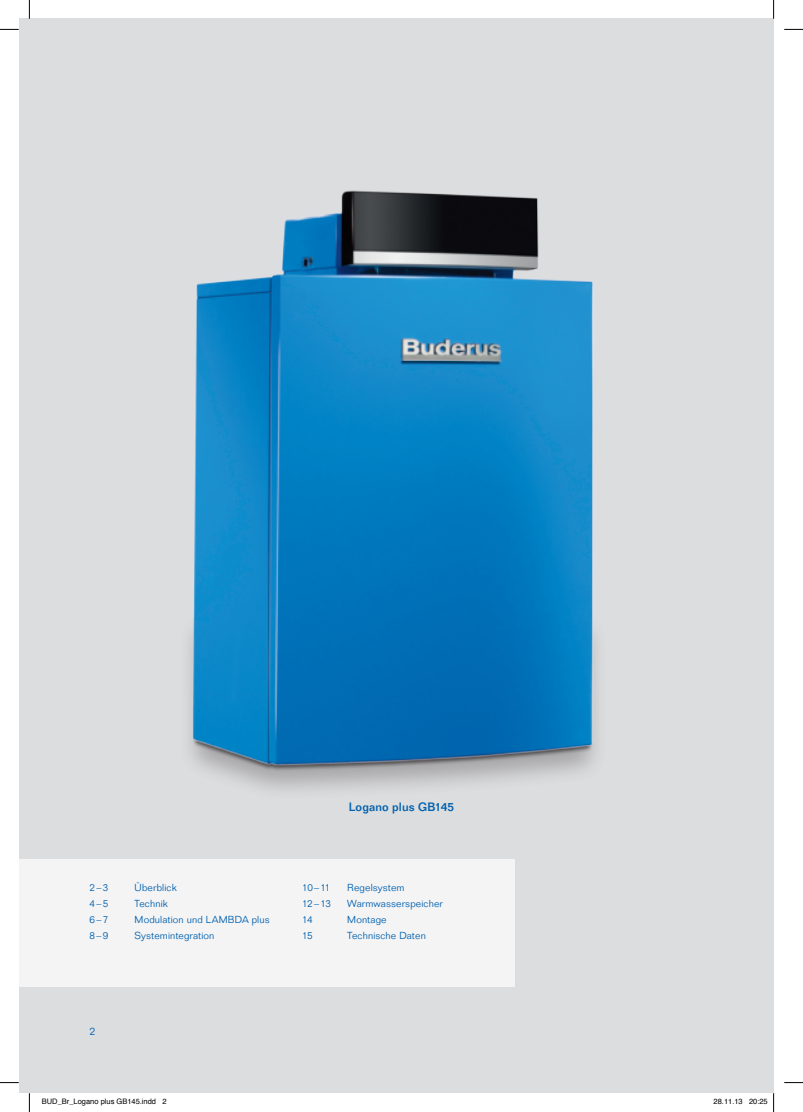
<style>
.page{position:relative;width:803px;height:1112px;background:#fff}
.page>*{position:absolute;margin:0;border:0;box-sizing:border-box;transform-origin:0 0}
.t1{font:500 11.88px "Folio Std";letter-spacing:.01em;color:#0160ae}
.t2{font:300 10.62px "Folio Std";color:#0160ae}
.t3{font:300 10px "Folio Std";letter-spacing:.01em;color:#0160ae}
.t4{font:7.5px "Helvetica";color:#000}
</style>
<div class="page">
<div style="left:19px;top:19px;width:754px;height:1073px;background:#dcdddf"></div>
<div style="left:19px;top:859px;width:496px;height:127px;background:#f4f4f5"></div>
<img style="left:189px;top:190px;width:408px;height:600px">
<svg style="left:0;top:29px;width:19px;height:1px"></svg>
<svg style="left:784px;top:29px;width:19px;height:1px"></svg>
<svg style="left:0;top:1082px;width:19px;height:1px"></svg>
<svg style="left:784px;top:1082px;width:19px;height:1px"></svg>
<svg style="left:29px;top:0;width:1px;height:19px"></svg>
<svg style="left:29px;top:1092px;width:1px;height:19px"></svg>
<svg style="left:773px;top:0;width:1px;height:19px"></svg>
<svg style="left:749px;top:1092px;width:25px;height:19px"></svg>
<p class="t3" style="left:90px;top:881px;width:20px">2–3</p>
<p class="t3" style="left:135px;top:881px;width:44px">Überblick</p>
<p class="t3" style="left:90px;top:897px;width:20px">4–5</p>
<p class="t3" style="left:135px;top:897px;width:35px">Technik</p>
<p class="t3" style="left:90px;top:913px;width:20px">6–7</p>
<p class="t3" style="left:135px;top:913px;width:137px">Modulation und LAMBDA plus</p>
<p class="t3" style="left:90px;top:929px;width:20px">8–9</p>
<p class="t3" style="left:135px;top:929px;width:81px">Systemintegration</p>
<p class="t1" style="left:349px;top:799px;width:107px">Logano plus GB145</p>
<p class="t3" style="left:302px;top:881px;width:30px">10–11</p>
<p class="t3" style="left:347px;top:881px;width:59px">Regelsystem</p>
<p class="t3" style="left:302px;top:897px;width:30px">12–13</p>
<p class="t3" style="left:347px;top:897px;width:97px">Warmwasserspeicher</p>
<p class="t3" style="left:302px;top:913px;width:12px">14</p>
<p class="t3" style="left:347px;top:913px;width:41px">Montage</p>
<p class="t3" style="left:302px;top:929px;width:12px">15</p>
<p class="t3" style="left:347px;top:929px;width:80px">Technische Daten</p>
<p class="t2" style="left:90px;top:1024px;width:7px">2</p>
<p class="t4" style="left:42px;top:1095px;width:126px">BUD_Br_Logano plus GB145.indd 2</p>
<p class="t4" style="left:713px;top:1095px;width:56px">28.11.13 20:25</p>
</div>
